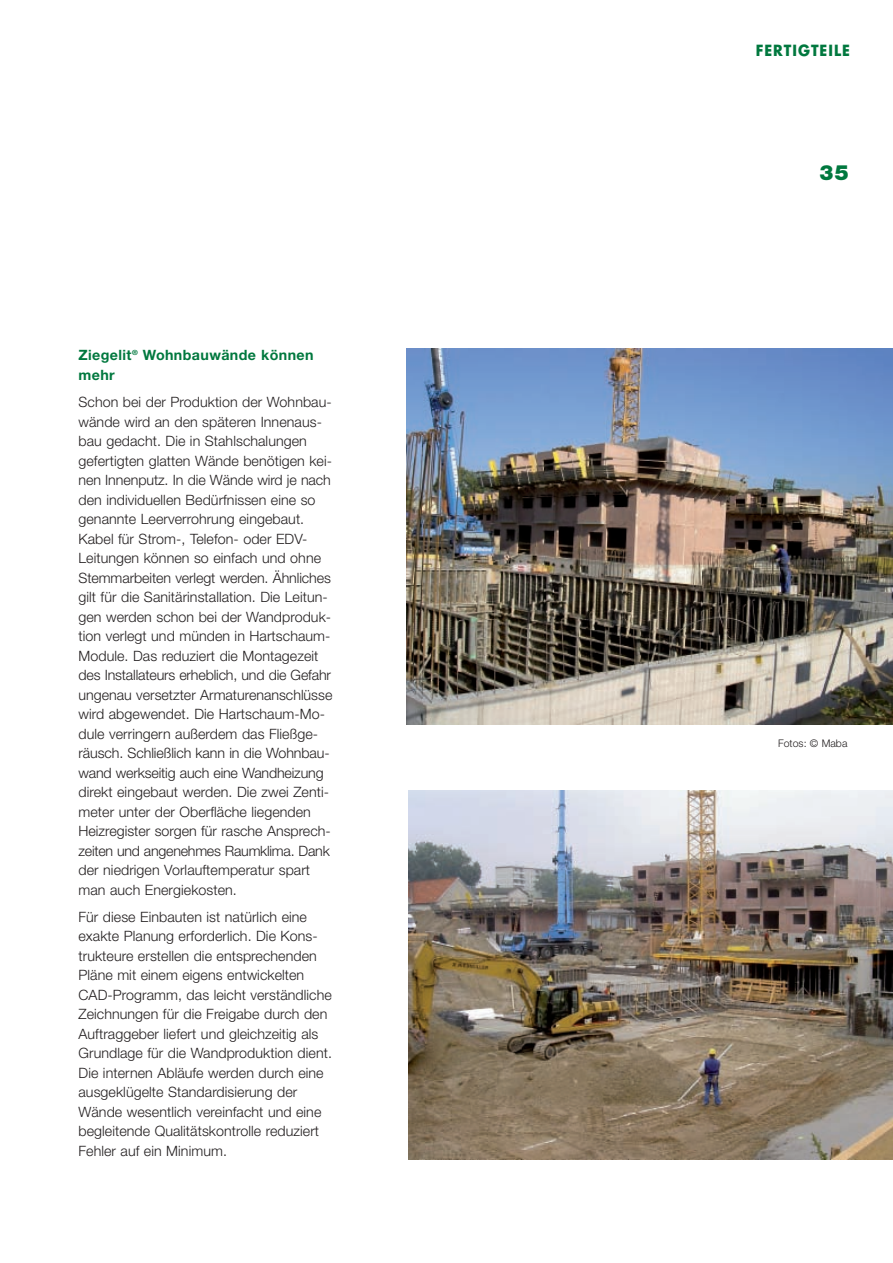
<style>
.page{position:relative;width:893px;height:1263px;background:#fff}
.page>*{position:absolute;margin:0;border:0;box-sizing:border-box;transform-origin:0 0}
.t1{font:900 21px "Helvetica Neue";color:#00783e}
.t2{font:700 15px "Futura";letter-spacing:.07em;color:#00783e;scale:.95 1}
.t3{font:300 14.25px/19.5px "Helvetica Neue";letter-spacing:.005em;color:#231f20}
.t4{font:700 14.25px/19.5px "Helvetica Neue";letter-spacing:.03em;color:#00783e}
.t5{font:300 10.5px "Helvetica Neue";letter-spacing:.005em;color:#231f20}
</style>
<div class="page">
<img style="left:406px;top:349px;width:487px;height:376px">
<img style="left:408px;top:790px;width:485px;height:369px">
<p class="t4" style="left:79px;top:347px;width:237px">Ziegelit<sup>®</sup> Wohnbauwände können mehr</p>
<p class="t3" style="left:79px;top:394px;width:255px">Schon bei der Produktion der Wohnbau&shy;wände wird an den späteren Innenaus&shy;bau gedacht. Die in Stahlschalungen gefertigten glatten Wände benötigen kei&shy;nen Innenputz. In die Wände wird je nach den individuellen Bedürfnissen eine so genannte Leerverrohrung eingebaut.<br>Kabel für Strom-, Telefon- oder EDV-Leitungen können so einfach und ohne Stemmarbeiten verlegt werden. Ähnliches gilt für die Sanitärinstallation. Die Leitun&shy;gen werden schon bei der Wandproduk&shy;tion verlegt und münden in Hartschaum-Module. Das reduziert die Montagezeit des Installateurs erheblich, und die Gefahr ungenau versetzter Armaturenanschlüsse wird abgewendet. Die Hartschaum-Mo&shy;dule verringern außerdem das Fließge&shy;räusch. Schließlich kann in die Wohnbau&shy;wand werkseitig auch eine Wandheizung direkt eingebaut werden. Die zwei Zenti&shy;meter unter der Oberfläche liegenden Heizregister sorgen für rasche Ansprech&shy;zeiten und angenehmes Raumklima. Dank der niedrigen Vorlauftemperatur spart man auch Energiekosten.</p>
<p class="t3" style="left:79px;top:908px;width:255px">Für diese Einbauten ist natürlich eine exakte Planung erforderlich. Die Kons&shy;trukteure erstellen die entsprechenden Pläne mit einem eigens entwickelten CAD-Programm, das leicht verständliche Zeichnungen für die Freigabe durch den Auftraggeber liefert und gleichzeitig als Grundlage für die Wandproduktion dient.<br>Die internen Abläufe werden durch eine ausgeklügelte Standardisierung der Wände wesentlich vereinfacht und eine begleitende Qualitätskontrolle reduziert Fehler auf ein Minimum.</p>
<p class="t2" style="left:756px;top:44px;width:101px">FERTIGTEILE</p>
<p class="t1" style="left:819px;top:165px;width:31px">35</p>
<p class="t5" style="left:778px;top:739px;width:71px">Fotos: © Maba</p>
</div>
